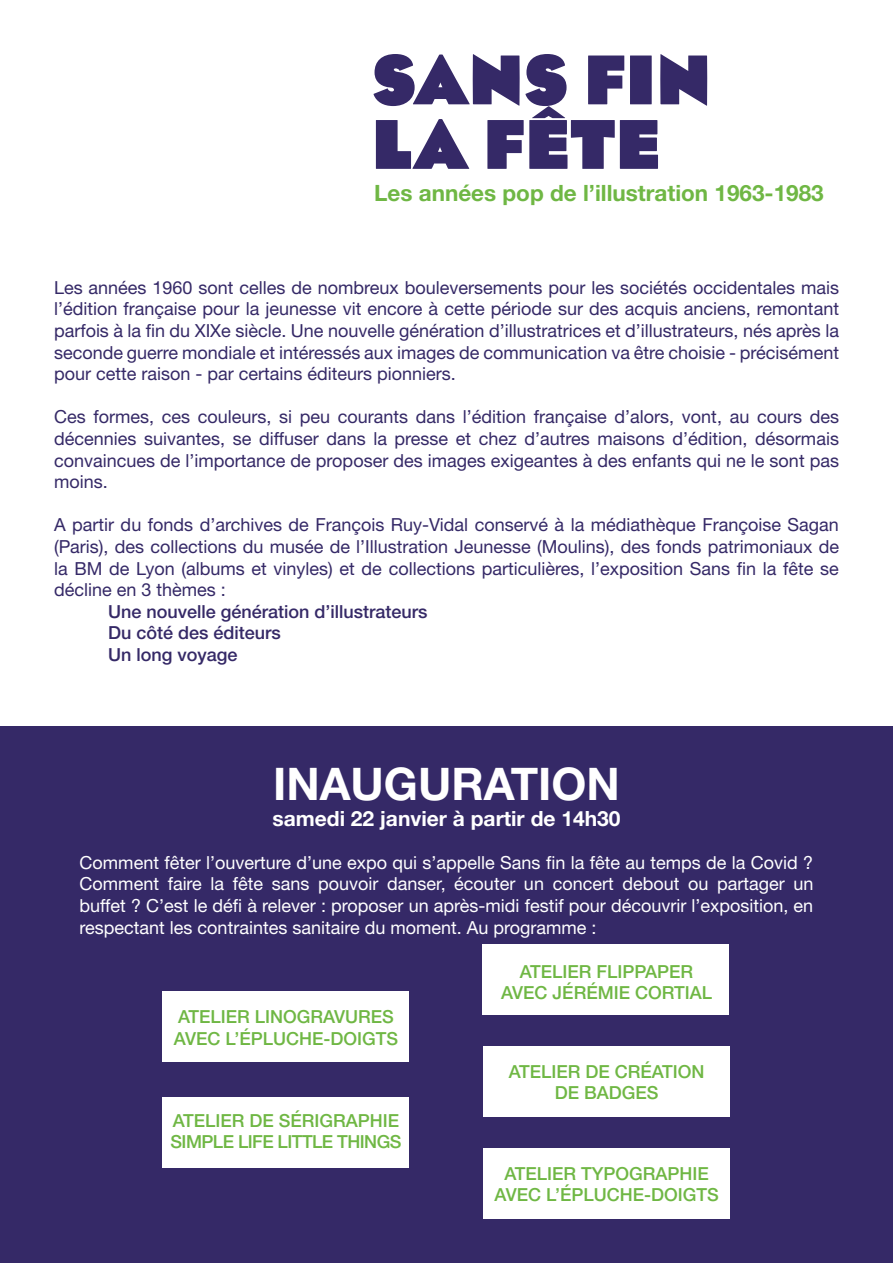
<style>
.page{position:relative;width:893px;height:1263px;background:#fff}
.page>*{position:absolute;margin:0;border:0;box-sizing:border-box;transform-origin:0 0}
.t1{font:900 72px/64.5px "Eagle";color:#352967}
.t2{font:45px "Helvetica Neue LT 75 Bd";color:#fff}
.t3{font:22.5px "Helvetica Neue LT 75 Bd";color:#6fb744}
.t4{font:21px "Helvetica Neue LT 75 Bd";color:#fff}
.t5{font:18px/21.6px "Helvetica Neue LT 55 Rm";color:#352967;text-align:justify}
.t6{font:18px/21.6px "Helvetica Neue LT 55 Rm";color:#fff;text-align:justify}
.t7{font:18px/21.6px "Helvetica Neue LT 65 Md";color:#6fb744;text-align:center}
.t8{font:18px/21.6px "Helvetica Neue LT 65 Md";color:#352967}
.t9{font:18px/21.6px "Helvetica Neue LT 65 Md";letter-spacing:-.03em;color:#6fb744}
</style>
<div class="page">
<div style="left:0;top:726px;width:893px;height:537px;background:#352967"></div>
<div style="left:482px;top:944px;width:247px;height:70px;background:#fff"></div>
<div style="left:483px;top:1046px;width:247px;height:70px;background:#fff"></div>
<div style="left:163px;top:991px;width:246px;height:71px;background:#fff"></div>
<div style="left:163px;top:1097px;width:246px;height:70px;background:#fff"></div>
<div style="left:483px;top:1148px;width:247px;height:70px;background:#fff"></div>
<h1 class="t1" style="left:372px;top:48px;width:341px">SANS FIN<br>LA FÊTE</h1>
<p class="t3" style="left:374px;top:179px;width:451px">Les années pop de l’illustration 1963-1983</p>
<p class="t5" style="left:54px;top:276px;width:786px">Les années 1960 sont celles de nombreux bouleversements pour les sociétés occidentales mais l’édition française pour la jeunesse vit encore à cette période sur des acquis anciens, remontant parfois à la fin du XIXe siècle. Une nouvelle génération d’illustratrices et d’illustrateurs, nés après la seconde guerre mondiale et intéressés aux images de communication va être choisie - précisément pour cette raison - par certains éditeurs pionniers.</p>
<p class="t5" style="left:54px;top:406px;width:787px">Ces formes, ces couleurs, si peu courants dans l’édition française d’alors, vont, au cours des décennies suivantes, se diffuser dans la presse et chez d’autres maisons d’édition, désormais convaincues de l’importance de proposer des images exigeantes à des enfants qui ne le sont pas moins.</p>
<p class="t5" style="left:54px;top:514px;width:786px">A partir du fonds d’archives de François Ruy-Vidal conservé à la médiathèque Françoise Sagan (Paris), des collections du musée de l’Illustration Jeunesse (Moulins), des fonds patrimoniaux de la BM de Lyon (albums et vinyles) et de collections particulières, l’exposition Sans fin la fête se décline en 3 thèmes :</p>
<p class="t8" style="left:108px;top:600px;width:321px">Une nouvelle génération d’illustrateurs<br>Du côté des éditeurs<br>Un long voyage</p>
<h2 class="t2" style="left:273px;top:757px;width:348px">INAUGURATION</h2>
<p class="t4" style="left:272px;top:805px;width:350px">samedi 22 janvier à partir de 14h30</p>
<p class="t6" style="left:80px;top:851px;width:735px">Comment fêter l’ouverture d’une expo qui s’appelle Sans fin la fête au temps de la Covid ?<br>Comment faire la fête sans pouvoir danser, écouter un concert debout ou partager un buffet ? C’est le défi à relever : proposer un après-midi festif pour découvrir l’exposition, en respectant les contraintes sanitaire du moment. Au programme :</p>
<p class="t7" style="left:174px;top:1005px;width:226px;text-align:left">ATELIER LINOGRAVURES<br>AVEC L’ÉPLUCHE-DOIGTS</p>
<p class="t9" style="left:170px;top:1109px;width:233px">ATELIER DE SÉRIGRAPHIE<br>SIMPLE LIFE LITTLE THINGS</p>
<p class="t7" style="left:501px;top:960px;width:212px">ATELIER FLIPPAPER<br>AVEC JÉRÉMIE CORTIAL</p>
<p class="t7" style="left:509px;top:1060px;width:197px">ATELIER DE CRÉATION<br>DE BADGES</p>
<p class="t7" style="left:494px;top:1162px;width:226px">ATELIER TYPOGRAPHIE<br>AVEC L’ÉPLUCHE-DOIGTS</p>
</div>
